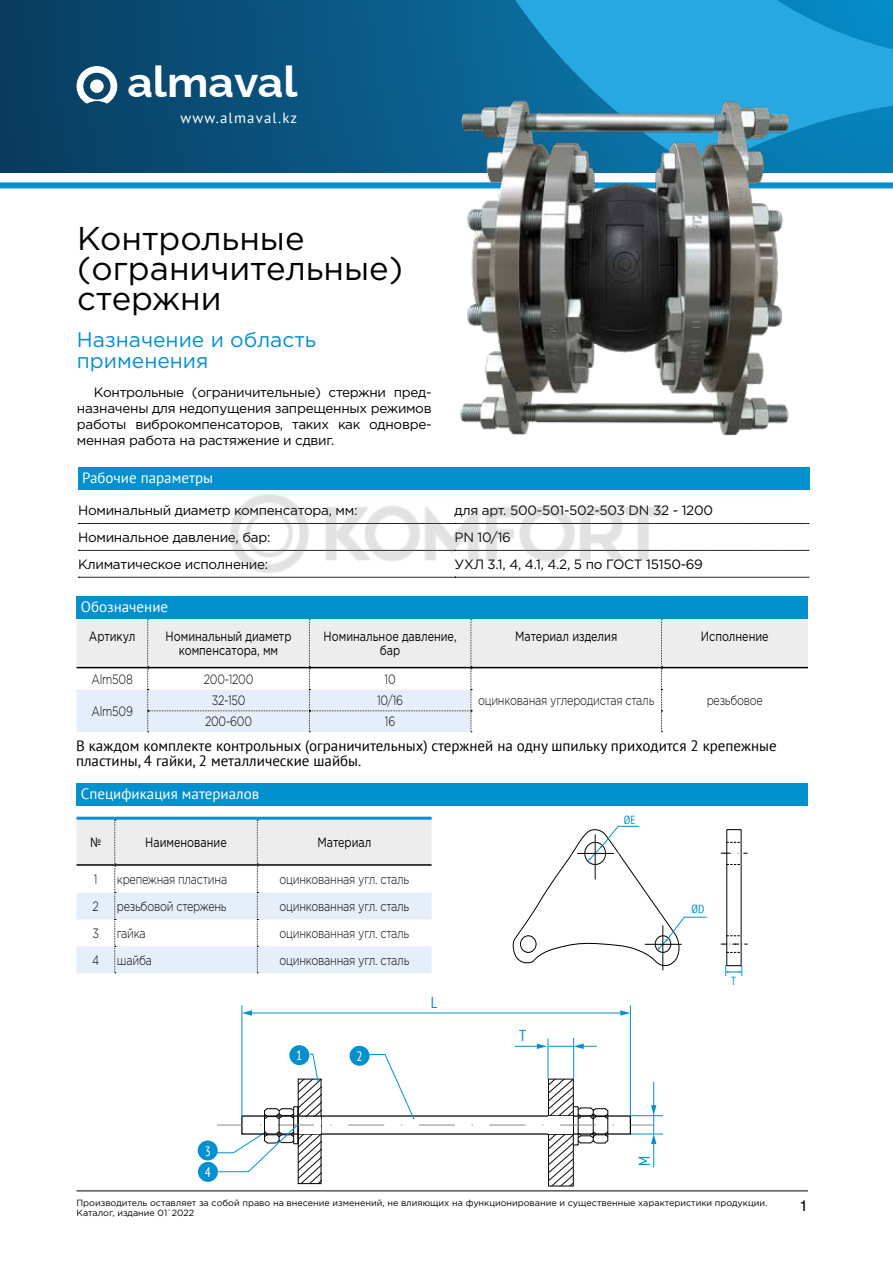
<style>
.page{position:relative;width:893px;height:1263px;background:#fff}
.page>*{position:absolute;margin:0;border:0;box-sizing:border-box;transform-origin:0 0}
.t1{font:700 42.9px "Raleway";color:#fff}
.t2{font:33px/30px "Gotham Pro";color:#000}
.t3{font:21px/21px "Gotham Pro";color:#0390ce}
.t4{font:condensed 15.9px "PT Sans";color:#0390ce}
.t5{font:15px/15px "PT Sans";color:#000}
.t6{font:15px "PT Sans";color:#fff}
.t7{font:15px "Helios";color:#000}
.t8{font:14.7px "PT Sans";letter-spacing:.08em;color:#fff}
.t9{font:13.5px/16.2px "Gotham Pro";letter-spacing:-.02em;color:#000;text-align:justify}
.t10{font:300 13.5px "Gotham Pro";letter-spacing:-.02em;color:#000;scale:.8 1}
.t11{font:13.5px/13.5px "Gotham Pro";color:#000;text-align:center;scale:.8 1}
.t12{font:condensed 13.5px "PT Sans";color:#fff}
.t13{font:13.5px "Gotham Pro";letter-spacing:-.02em;color:#000;scale:.8 1}
.t14{font:condensed 11.7px "PT Sans";color:#0390ce}
.t15{font:condensed 11.7px "PT Sans";color:#0390ce;scale:.94 1}
.t16{font:9px/10.5px "Gotham Pro";color:#000}
</style>
<div class="page">
<svg style="left:0;top:0;width:893px;height:172px;background:#094f79"></svg>
<div style="left:0;top:182px;width:893px;height:6px;background:#0390ce"></div>
<svg style="left:77px;top:66px;width:40px;height:38px"></svg>
<svg style="left:501px;top:0;width:392px;height:171px;background:#1d9ad1"></svg>
<hr style="left:77px;top:1190px;width:731px;height:1px;background:#000">
<svg style="left:512px;top:826px;width:195px;height:141px"></svg>
<hr style="left:663px;top:926px;width:1px;height:44px;background:#010202">
<hr style="left:645px;top:944px;width:36px;height:1px;background:#010202">
<svg style="left:721px;top:853px;width:26px;height:1px"></svg>
<svg style="left:721px;top:944px;width:26px;height:1px"></svg>
<svg style="left:727px;top:842px;width:13px;height:1px"></svg>
<svg style="left:727px;top:864px;width:13px;height:1px"></svg>
<svg style="left:727px;top:935px;width:14px;height:1px"></svg>
<svg style="left:727px;top:952px;width:14px;height:1px"></svg>
<svg style="left:725px;top:965px;width:18px;height:11px"></svg>
<svg style="left:78px;top:523px;width:731px;height:1px"></svg>
<svg style="left:78px;top:550px;width:731px;height:1px"></svg>
<svg style="left:78px;top:577px;width:731px;height:1px"></svg>
<svg style="left:77px;top:619px;width:731px;height:113px"></svg>
<hr style="left:115px;top:817px;width:142px;height:3px;background:#0390ce">
<hr style="left:257px;top:817px;width:175px;height:3px;background:#0390ce">
<hr style="left:77px;top:817px;width:38px;height:3px;background:#0390ce">
<svg style="left:77px;top:818px;width:355px;height:155px"></svg>
<div style="left:198px;top:1140px;width:20px;height:20px;background:#0390ce;border-radius:50%"></div>
<hr style="left:250px;top:1012px;width:372px;height:1px;background:#0390ce">
<svg style="left:620px;top:1010px;width:10px;height:6px"></svg>
<svg style="left:242px;top:1010px;width:10px;height:6px"></svg>
<hr style="left:241px;top:1006px;width:1px;height:113px;background:#0390ce">
<hr style="left:630px;top:1006px;width:1px;height:110px;background:#0390ce">
<hr style="left:547px;top:1038px;width:1px;height:41px;background:#0390ce">
<hr style="left:573px;top:1038px;width:1px;height:41px;background:#0390ce">
<hr style="left:631px;top:1133px;width:32px;height:1px;background:#0390ce">
<hr style="left:630px;top:1115px;width:33px;height:1px;background:#0390ce">
<div style="left:198px;top:1162px;width:20px;height:20px;background:#0390ce;border-radius:50%"></div>
<svg style="left:212px;top:1043px;width:444px;height:143px"></svg>
<div style="left:350px;top:1046px;width:19px;height:20px;background:#0390ce;border-radius:50%"></div>
<img style="left:453px;top:87px;width:355px;height:349px">
<div style="left:78px;top:467px;width:731px;height:22px;background:#0390ce"></div>
<div style="left:77px;top:596px;width:731px;height:23px;background:#0390ce"></div>
<div style="left:77px;top:783px;width:731px;height:22px;background:#0390ce"></div>
<img style="left:223px;top:489px;width:447px;height:89px">
<h1 class="t1" style="left:127px;top:48px;width:172px">almaval</h1>
<p class="t8" style="left:181px;top:108px;width:118px">www.almaval.kz</p>
<h2 class="t2" style="left:77px;top:224px;width:328px">Контрольные (ограничительные) стержни</h2>
<h3 class="t3" style="left:77px;top:329px;width:241px">Назначение и область применения</h3>
<p class="t9" style="left:77px;top:384px;width:356px;text-indent:17px">Контрольные (ограничительные) стержни пред&shy;назначены для недопущения запрещенных режимов работы виброкомпенсаторов, таких как одновре&shy;менная работа на растяжение и сдвиг.</p>
<p class="t6" style="left:82px;top:468px;width:132px">Рабочие параметры</p>
<p class="t9" style="left:78px;top:502px;width:281px">Номинальный диаметр компенсатора, мм:</p>
<p class="t9" style="left:455px;top:502px;width:260px">для арт. 500-501-502-503 DN 32 - 1200</p>
<p class="t9" style="left:78px;top:529px;width:194px">Номинальное давление, бар:</p>
<p class="t9" style="left:455px;top:529px;width:58px">PN 10/16</p>
<p class="t9" style="left:78px;top:556px;width:192px">Климатическое исполнение:</p>
<p class="t9" style="left:455px;top:556px;width:250px">УХЛ 3.1, 4, 4.1, 4.2, 5 по ГОСТ 15150-69</p>
<p class="t6" style="left:81px;top:597px;width:89px">Обозначение</p>
<p class="t11" style="left:89px;top:630px;width:60px">Артикул</p>
<p class="t11" style="left:166px;top:630px;width:159px">Номинальный диаметр компенсатора, мм</p>
<p class="t11" style="left:324px;top:630px;width:168px">Номинальное давление, бар</p>
<p class="t11" style="left:515px;top:630px;width:129px">Материал изделия</p>
<p class="t11" style="left:701px;top:630px;width:86px">Исполнение</p>
<p class="t10" style="left:91px;top:672px;width:53px">Alm508</p>
<p class="t10" style="left:204px;top:672px;width:64px">200-1200</p>
<p class="t10" style="left:385px;top:672px;width:15px">10</p>
<p class="t10" style="left:478px;top:693px;width:222px">оцинкованая углеродистая сталь</p>
<p class="t10" style="left:707px;top:693px;width:72px">резьбовое</p>
<p class="t10" style="left:91px;top:704px;width:53px">Alm509</p>
<p class="t10" style="left:212px;top:693px;width:44px">32-150</p>
<p class="t10" style="left:377px;top:693px;width:34px">10/16</p>
<p class="t10" style="left:205px;top:714px;width:60px">200-600</p>
<p class="t10" style="left:385px;top:714px;width:14px">16</p>
<p class="t5" style="left:76px;top:738px;width:702px">В каждом комплекте контрольных (ограничительных) стержней на одну шпильку приходится 2 крепежные пластины, 4 гайки, 2 металлические шайбы.</p>
<p class="t6" style="left:81px;top:784px;width:180px">Спецификация материалов</p>
<p class="t13" style="left:90px;top:834px;width:15px">№</p>
<p class="t11" style="left:145px;top:835px;width:103px">Наименование</p>
<p class="t11" style="left:317px;top:835px;width:69px">Материал</p>
<p class="t10" style="left:94px;top:872px;width:6px">1</p>
<p class="t10" style="left:117px;top:872px;width:139px">крепежная пластина</p>
<p class="t10" style="left:280px;top:872px;width:164px">оцинкованная угл. сталь</p>
<p class="t10" style="left:92px;top:899px;width:9px">2</p>
<p class="t10" style="left:117px;top:899px;width:139px">резьбовой стержень</p>
<p class="t10" style="left:280px;top:899px;width:164px">оцинкованная угл. сталь</p>
<p class="t10" style="left:92px;top:926px;width:10px">3</p>
<p class="t10" style="left:117px;top:926px;width:37px">гайка</p>
<p class="t10" style="left:280px;top:926px;width:164px">оцинкованная угл. сталь</p>
<p class="t10" style="left:92px;top:952px;width:10px">4</p>
<p class="t10" style="left:117px;top:952px;width:45px">шайба</p>
<p class="t10" style="left:280px;top:952px;width:164px">оцинкованная угл. сталь</p>
<p class="t12" style="left:296px;top:1047px;width:8px">1</p>
<p class="t12" style="left:356px;top:1047px;width:8px">2</p>
<p class="t4" style="left:431px;top:992px;width:8px">L</p>
<p class="t12" style="left:205px;top:1142px;width:8px">3</p>
<p class="t12" style="left:205px;top:1164px;width:8px">4</p>
<p class="t4" style="left:519px;top:1025px;width:9px">T</p>
<p class="t14" style="left:624px;top:813px;width:13px">ØE</p>
<p class="t14" style="left:691px;top:901px;width:14px">ØD</p>
<p class="t15" style="left:731px;top:973px;width:7px">T</p>
<p class="t4" style="left:634px;top:1166px;width:12px;rotate:-90deg">M</p>
<p class="t16" style="left:77px;top:1197px;width:692px">Производитель оставляет за собой право на внесение изменений, не влияющих на функционирование и существенные характеристики продукции.<br>Каталог, издание 01`2022</p>
<p class="t7" style="left:799px;top:1197px;width:10px">1</p>
</div>
